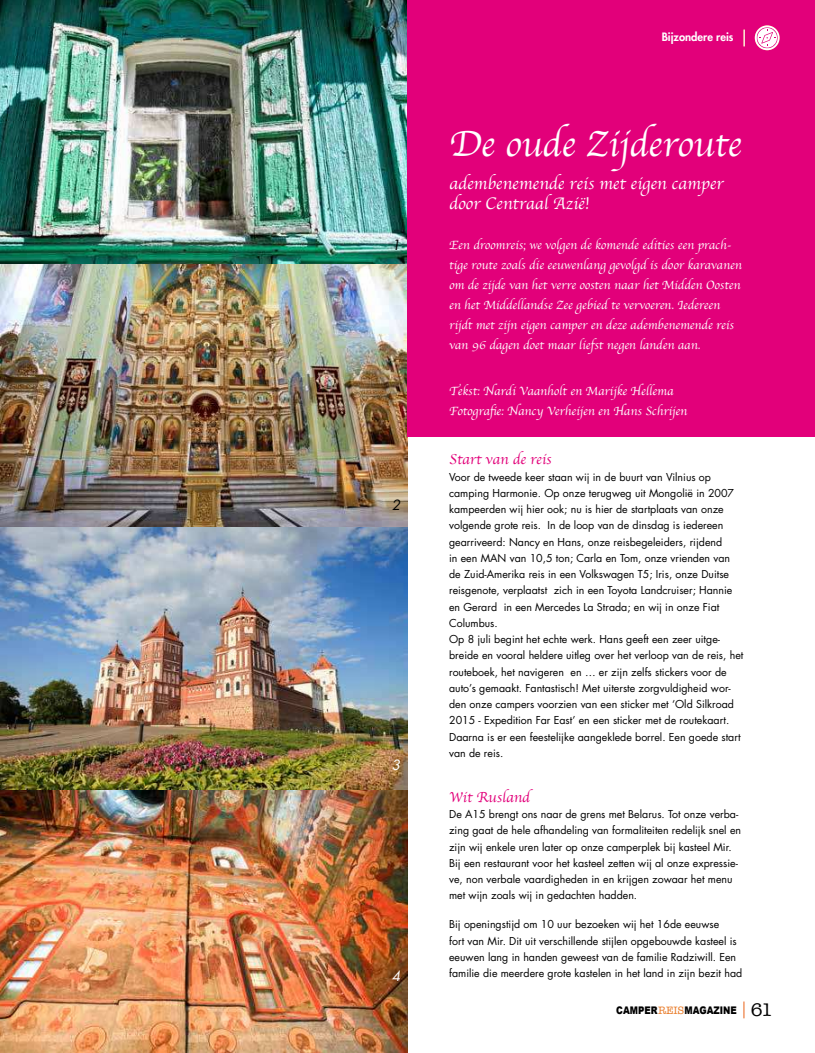
<style>
.page{position:relative;width:815px;height:1053px;background:#fff}
.page>*{position:absolute;margin:0;border:0;box-sizing:border-box;transform-origin:0 0}
.t1{font:37.5px "Apple Chancery";color:#fff}
.t2{font:17.5px/20px "Apple Chancery";color:#fff}
.t3{font:15px "Apple Chancery";color:#e2007a}
.t4{font:italic 13.75px "Futura LT";color:#000}
.t5{font:italic 13.75px "Futura LT";color:#fff}
.t6{font:12.5px/20px "Apple Chancery";color:#fff}
.t7{font:800 11.25px "Futura LT";color:#fff}
.t8{font:10.62px/16.2px "Futura LT";color:#000}
.t9{font:900 10.5px "Arial";letter-spacing:-.005em;color:#000;scale:.83 1}
.s1{font-family:"American Typewriter";font-weight:400;font-size:11px;color:#e87722}
.s2{font-family:"American Typewriter";font-weight:400;font-size:18.75px}
</style>
<div class="page">
<img style="left:0;top:0;width:407px;height:1052px">
<div style="left:407px;top:0;width:408px;height:436px;background:#e2007a"></div>
<svg style="left:744px;top:1001px;width:1px;height:17px"></svg>
<svg style="left:755px;top:25px;width:25px;height:25px"></svg>
<svg style="left:757px;top:27px;width:21px;height:21px"></svg>
<svg style="left:744px;top:30px;width:1px;height:16px"></svg>
<p class="t4" style="left:392px;top:237px;width:10px">1</p>
<p class="t4" style="left:392px;top:497px;width:10px">2</p>
<p class="t5" style="left:392px;top:757px;width:10px">3</p>
<p class="t5" style="left:392px;top:968px;width:10px">4</p>
<p class="t7" style="left:662px;top:31px;width:73px">Bijzondere reis</p>
<h1 class="t1" style="left:449px;top:122px;width:294px">De oude Zijderoute</h1>
<h2 class="t2" style="left:449px;top:174px;width:276px">adembenemende reis met eigen camper door Centraal Azië!</h2>
<p class="t6" style="left:449px;top:235px;width:294px">Een droomreis; we volgen de komende edities een prach&shy;tige route zoals die eeuwenlang gevolgd is door karavanen om de zijde van het verre oosten naar het Midden Oosten en het Middellandse Zee gebied te vervoeren. Iedereen rijdt met zijn eigen camper en deze adembenemende reis van 96 dagen doet maar liefst negen landen aan.</p>
<p class="t6" style="left:449px;top:382px;width:240px">Tekst: Nardi Vaanholt en Marijke Hellema<br>Fotograie: Nancy Verheijen en Hans Schrijen</p>
<h3 class="t3" style="left:449px;top:447px;width:104px">Start van de reis</h3>
<p class="t8" style="left:449px;top:469px;width:296px">Voor de tweede keer staan wij in de buurt van Vilnius op camping Harmonie. Op onze terugweg uit Mongolië in 2007 kampeerden wij hier ook; nu is hier de startplaats van onze volgende grote reis. In de loop van de dinsdag is iedereen gearriveerd: Nancy en Hans, onze reisbegeleiders, rijdend<br>in een MAN van 10,5 ton; Carla en Tom, onze vrienden van de Zuid-Amerika reis in een Volkswagen T5; Iris, onze Duitse reisgenote, verplaatst zich in een Toyota Landcruiser; Hannie en Gerard in een Mercedes La Strada; en wij in onze Fiat Columbus.<br>Op 8 juli begint het echte werk. Hans geeft een zeer uitge&shy;breide en vooral heldere uitleg over het verloop van de reis, het routeboek, het navigeren en … er zijn zelfs stickers voor de auto’s gemaakt. Fantastisch! Met uiterste zorgvuldigheid wor&shy;den onze campers voorzien van een sticker met ‘Old Silkroad 2015 - Expedition Far East’ en een sticker met de routekaart.<br>Daarna is er een feestelijke aangeklede borrel. Een goede start van de reis.</p>
<h3 class="t3" style="left:449px;top:788px;width:82px">Wit Rusland</h3>
<p class="t8" style="left:449px;top:807px;width:293px">De A15 brengt ons naar de grens met Belarus. Tot onze verba&shy;zing gaat de hele afhandeling van formaliteiten redelijk snel en zijn wij enkele uren later op onze camperplek bij kasteel Mir.<br>Bij een restaurant voor het kasteel zetten wij al onze expressie&shy;ve, non verbale vaardigheden in en krijgen zowaar het menu met wijn zoals wij in gedachten hadden.</p>
<p class="t8" style="left:449px;top:917px;width:295px">Bij openingstijd om 10 uur bezoeken wij het 16de eeuwse<br>fort van Mir. Dit uit verschillende stijlen opgebouwde kasteel is eeuwen lang in handen geweest van de familie Radziwill. Een familie die meerdere grote kastelen in het land in zijn bezit had</p>
<p class="t9" style="left:616px;top:1004px;width:191px">CAMPER<span class="s1">REIS</span>MAGAZINE <span class="s2">61</span></p>
</div>
